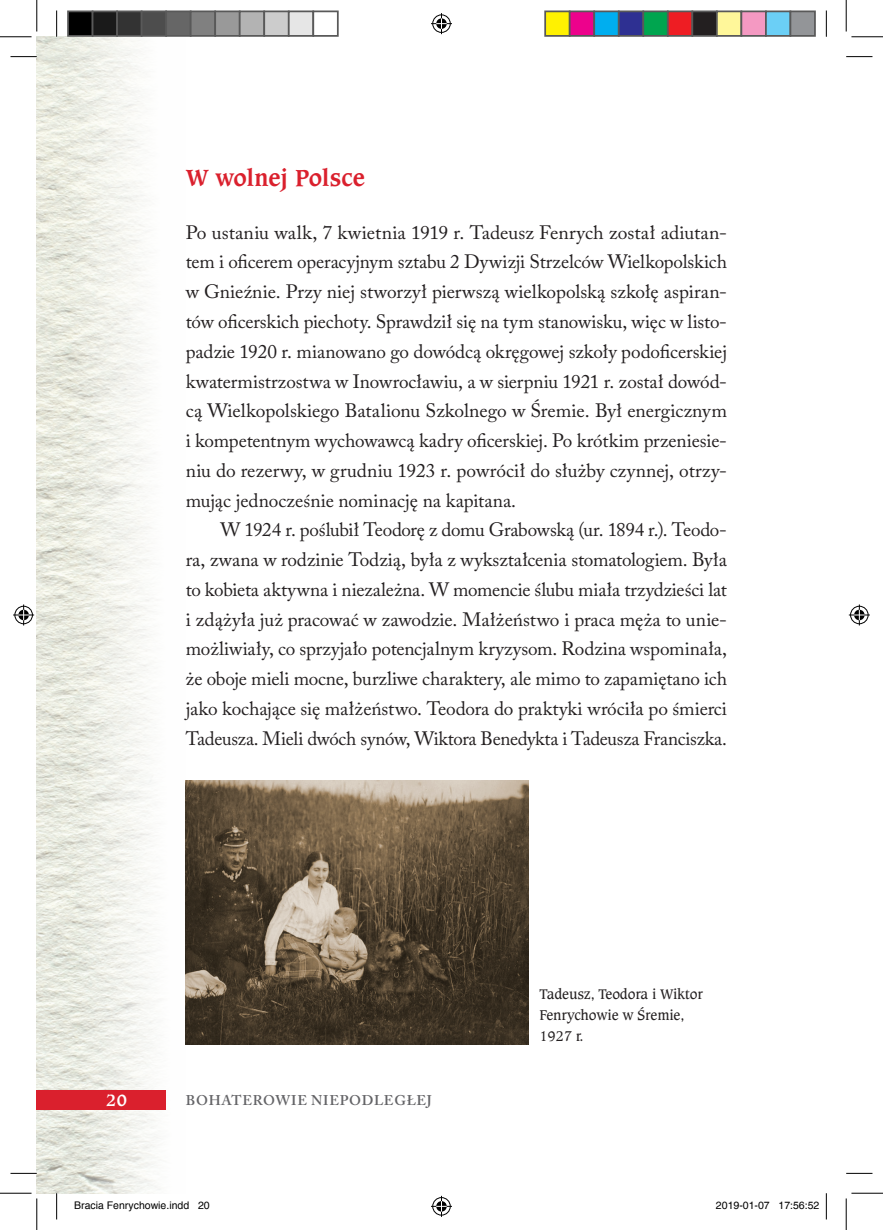
<style>
.page{position:relative;width:883px;height:1230px;background:#fff}
.page>*{position:absolute;margin:0;border:0;box-sizing:border-box;transform-origin:0 0}
.Śródtyt__poz_1_-_s_n{font:700 24.5px "Caxton Bk EU";letter-spacing:-.015em;color:#da202d}
.Akapit_BWC_-_s_a{font:19.25px/29.8px "Adobe Caslon Pro";color:#231f20;text-align:justify}
.Akapit_WC_-_s_a{font:19.25px/29.8px "Adobe Caslon Pro";letter-spacing:-.015em;color:#231f20;text-align:justify}
.t1{font:700 17.5px "Caxton Bk EU";color:#fff}
.Rys__podpis_-_s_n{font:14.88px/21px "Caxton Bk EU";letter-spacing:-.015em;color:#231f20}
.t2{font:600 14px "Adobe Caslon Pro";letter-spacing:.055em;color:#636366}
.t3{font:10.5px "Helvetica";color:#000}
</style>
<div class="page">
<img style="left:37px;top:37px;width:149px;height:1156px">
<div style="left:37px;top:1090px;width:129px;height:19px;background:#da202d"></div>
<img style="left:186px;top:780px;width:342px;height:264px">
<svg style="left:10px;top:56px;width:27px;height:1px"></svg>
<svg style="left:846px;top:56px;width:26px;height:1px"></svg>
<svg style="left:10px;top:1172px;width:27px;height:1px"></svg>
<svg style="left:846px;top:1172px;width:26px;height:1px"></svg>
<svg style="left:56px;top:10px;width:1px;height:27px"></svg>
<svg style="left:56px;top:1193px;width:1px;height:26px"></svg>
<svg style="left:825px;top:10px;width:1px;height:27px"></svg>
<svg style="left:825px;top:1193px;width:1px;height:26px"></svg>
<hr style="left:0;top:36px;width:32px;height:1px;background:#000">
<hr style="left:851px;top:36px;width:31px;height:1px;background:#000">
<hr style="left:0;top:1192px;width:32px;height:1px;background:#000">
<hr style="left:851px;top:1192px;width:31px;height:1px;background:#000">
<hr style="left:36px;top:0;width:1px;height:31px;background:#000">
<hr style="left:36px;top:1198px;width:1px;height:31px;background:#000">
<hr style="left:845px;top:0;width:1px;height:31px;background:#000">
<hr style="left:845px;top:1198px;width:1px;height:31px;background:#000">
<svg style="left:431px;top:13px;width:21px;height:21px"></svg>
<svg style="left:431px;top:1195px;width:21px;height:21px"></svg>
<svg style="left:13px;top:604px;width:21px;height:21px"></svg>
<svg style="left:848px;top:604px;width:21px;height:21px"></svg>
<div style="left:68px;top:11px;width:24px;height:25px;background:#000"></div>
<div style="left:67px;top:10px;width:26px;height:27px;border:2px solid #595959"></div>
<div style="left:92px;top:11px;width:25px;height:25px;background:#1a1a1a"></div>
<div style="left:92px;top:10px;width:26px;height:27px;border:2px solid #595959"></div>
<div style="left:117px;top:11px;width:24px;height:25px;background:#333"></div>
<div style="left:116px;top:10px;width:26px;height:27px;border:2px solid #595959"></div>
<div style="left:141px;top:11px;width:25px;height:25px;background:#4d4d4d"></div>
<div style="left:141px;top:10px;width:26px;height:27px;border:2px solid #595959"></div>
<div style="left:166px;top:11px;width:24px;height:25px;background:#666"></div>
<div style="left:165px;top:10px;width:26px;height:27px;border:2px solid #595959"></div>
<div style="left:190px;top:11px;width:25px;height:25px;background:#808080"></div>
<div style="left:190px;top:10px;width:26px;height:27px;border:2px solid #595959"></div>
<div style="left:215px;top:11px;width:24px;height:25px;background:#999"></div>
<div style="left:214px;top:10px;width:26px;height:27px;border:2px solid #595959"></div>
<div style="left:239px;top:11px;width:25px;height:25px;background:#b3b3b3"></div>
<div style="left:239px;top:10px;width:26px;height:27px;border:2px solid #595959"></div>
<div style="left:264px;top:11px;width:24px;height:25px;background:#ccc"></div>
<div style="left:263px;top:10px;width:26px;height:27px;border:2px solid #595959"></div>
<div style="left:288px;top:11px;width:25px;height:25px;background:#e6e6e6"></div>
<div style="left:288px;top:10px;width:26px;height:27px;border:2px solid #595959"></div>
<div style="left:312px;top:10px;width:26px;height:27px;border:2px solid #595959"></div>
<div style="left:545px;top:11px;width:24px;height:25px;background:#fff101"></div>
<div style="left:544px;top:10px;width:26px;height:27px;border:2px solid #595959"></div>
<div style="left:569px;top:11px;width:25px;height:25px;background:#ed028c"></div>
<div style="left:568px;top:10px;width:26px;height:27px;border:2px solid #595959"></div>
<div style="left:594px;top:11px;width:24px;height:25px;background:#00aeef"></div>
<div style="left:593px;top:10px;width:26px;height:27px;border:2px solid #595959"></div>
<div style="left:618px;top:11px;width:25px;height:25px;background:#2e3092"></div>
<div style="left:617px;top:10px;width:26px;height:27px;border:2px solid #595959"></div>
<div style="left:643px;top:11px;width:24px;height:25px;background:#00a54f"></div>
<div style="left:642px;top:10px;width:26px;height:27px;border:2px solid #595959"></div>
<div style="left:667px;top:11px;width:25px;height:25px;background:#ee1d23"></div>
<div style="left:666px;top:10px;width:26px;height:27px;border:2px solid #595959"></div>
<div style="left:692px;top:11px;width:24px;height:25px;background:#231f20"></div>
<div style="left:691px;top:10px;width:26px;height:27px;border:2px solid #595959"></div>
<div style="left:716px;top:11px;width:25px;height:25px;background:#fff79a"></div>
<div style="left:715px;top:10px;width:26px;height:27px;border:2px solid #595959"></div>
<div style="left:741px;top:11px;width:24px;height:25px;background:#f499c2"></div>
<div style="left:740px;top:10px;width:26px;height:27px;border:2px solid #595959"></div>
<div style="left:765px;top:11px;width:25px;height:25px;background:#6bcff6"></div>
<div style="left:764px;top:10px;width:26px;height:27px;border:2px solid #595959"></div>
<div style="left:790px;top:11px;width:24px;height:25px;background:#939598"></div>
<div style="left:789px;top:10px;width:26px;height:27px;border:2px solid #595959"></div>
<p class="Śródtyt__poz_1_-_s_n" style="left:186px;top:162px;width:181px">W wolnej Polsce</p>
<p class="Akapit_BWC_-_s_a" style="left:186px;top:217px;width:542px">Po ustaniu walk, 7 kwietnia 1919 r. Tadeusz Fenrych został adiutan&shy;tem i oficerem operacyjnym sztabu 2 Dywizji Strzelców Wielkopolskich w Gnieźnie. Przy niej stworzył pierwszą wielkopolską szkołę aspiran&shy;tów oficerskich piechoty. Sprawdził się na tym stanowisku, więc w listo&shy;padzie 1920 r. mianowano go dowódcą okręgowej szkoły podoficerskiej kwatermistrzostwa w Inowrocławiu, a w sierpniu 1921 r. został dowód&shy;cą Wielkopolskiego Batalionu Szkolnego w Śremie. Był energicznym i kompetentnym wychowawcą kadry oficerskiej. Po krótkim przeniesie&shy;niu do rezerwy, w grudniu 1923 r. powrócił do służby czynnej, otrzy&shy;mując jednocześnie nominację na kapitana.</p>
<p class="Akapit_WC_-_s_a" style="left:186px;top:515px;width:542px;text-indent:35px">W 1924 r. poślubił Teodorę z domu Grabowską (ur. 1894 r.). Teodo&shy;ra, zwana w rodzinie Todzią, była z wykształcenia stomatologiem. Była to kobieta aktywna i niezależna. W momencie ślubu miała trzydzieści lat i zdążyła już pracować w zawodzie. Małżeństwo i praca męża to unie&shy;możliwiały, co sprzyjało potencjalnym kryzysom. Rodzina wspominała, że oboje mieli mocne, burzliwe charaktery, ale mimo to zapamiętano ich jako kochające się małżeństwo. Teodora do praktyki wróciła po śmierci Tadeusza. Mieli dwóch synów, Wiktora Benedykta i Tadeusza Franciszka.</p>
<p class="t1" style="left:106px;top:1088px;width:22px">20</p>
<p class="t2" style="left:186px;top:1092px;width:247px">BOHATEROWIE NIEPODLEGŁEJ</p>
<p class="Rys__podpis_-_s_n" style="left:539px;top:983px;width:165px">Tadeusz, Teodora i Wiktor<br>Fenrychowie w Śremie,<br>1927 r.</p>
<p class="t3" style="left:74px;top:1199px;width:137px">Bracia Fenrychowie.indd 20</p>
<p class="t3" style="left:715px;top:1199px;width:105px">2019-01-07 17:56:52</p>
</div>
